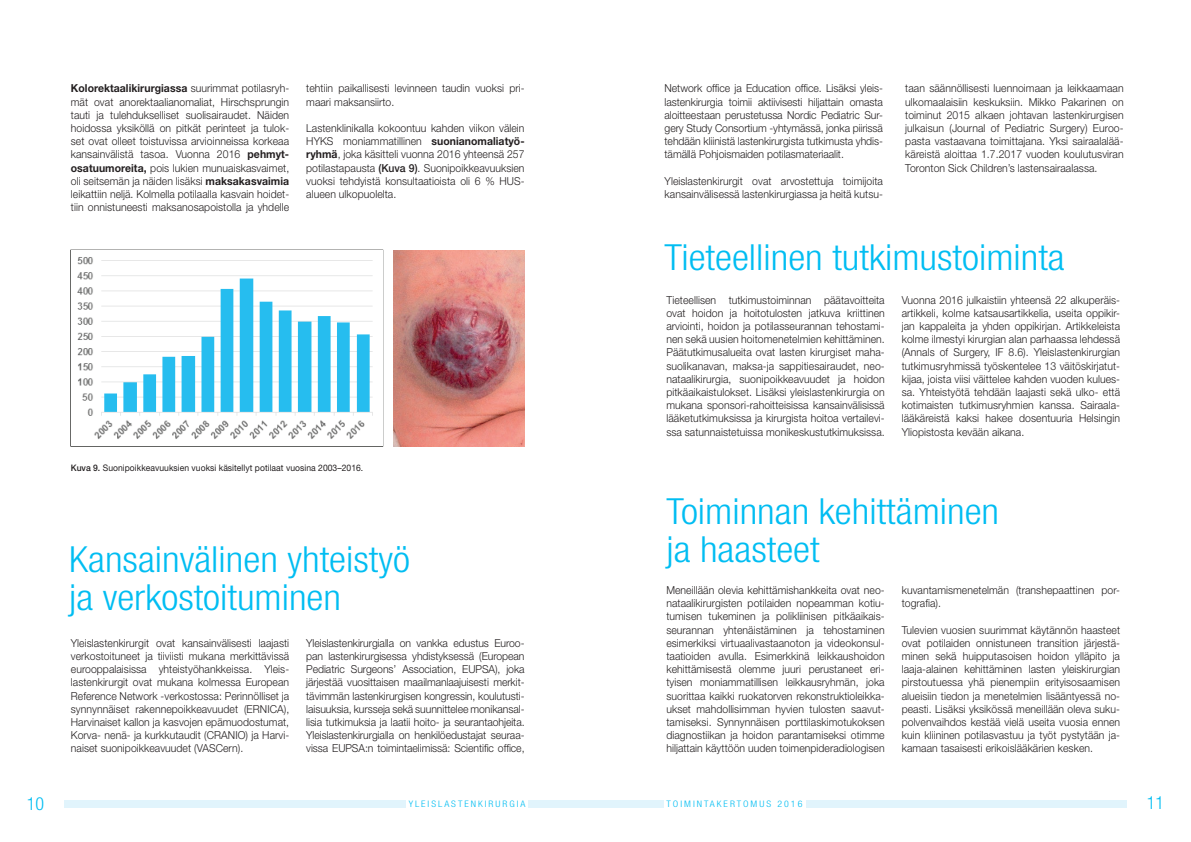
<style>
.page{position:relative;width:1191px;height:842px;background:#fff}
.page>*{position:absolute;margin:0;border:0;box-sizing:border-box;transform-origin:0 0}
.t1{font:300 condensed 36px/38px "Helvetica Neue";color:#01bdf2;scale:1.1 1}
.t2{font:300 condensed 18px "Helvetica Neue";color:#01bdf2}
.t3{font:300 11px/13.2px "Helvetica Neue";letter-spacing:.005em;color:#231f20;text-align:justify;scale:.95 1}
.t4{font:9px "Helvetica Neue";letter-spacing:.005em;color:#231f20;scale:.95 1}
.t5{font:300 condensed 9px "Helvetica Neue";letter-spacing:.2em;color:#01bdf2;scale:1.1 1}
.s1{font-weight:700}
.s2{font-weight:500}
</style>
<div class="page">
<div style="left:0;top:801px;width:1191px;height:7px;background:#e1f4fc"></div>
<div style="left:406px;top:789px;width:121px;height:29px;background:#fff"></div>
<div style="left:664px;top:791px;width:142px;height:29px;background:#fff"></div>
<div style="left:0;top:801px;width:63px;height:7px;background:#fff"></div>
<div style="left:1127px;top:801px;width:64px;height:7px;background:#fff"></div>
<img style="left:77px;top:257px;width:296px;height:182px">
<img style="left:394px;top:250px;width:130px;height:196px">
<p class="t3" style="left:71px;top:82px;width:231px"><span class="s1">Kolorektaalikirurgiassa</span> suurimmat potilasryh&shy;mät ovat anorektaalianomaliat, Hirschsprungin tauti ja tulehdukselliset suolisairaudet. Näiden hoidossa yksiköllä on pitkät perinteet ja tulok&shy;set ovat olleet toistuvissa arvioinneissa korkeaa kansainvälistä tasoa. Vuonna 2016 <span class="s1">pehmyt&shy;osatuumoreita,</span> pois lukien munuaiskasvaimet, oli seitsemän ja näiden lisäksi <span class="s1">maksakasvaimia </span>leikattiin neljä. Kolmella potilaalla kasvain hoidet&shy;tiin onnistuneesti maksanosapoistolla ja yhdelle</p>
<p class="t3" style="left:306px;top:82px;width:231px">tehtiin paikallisesti levinneen taudin vuoksi pri&shy;maari maksansiirto.</p>
<p class="t3" style="left:306px;top:121px;width:231px">Lastenklinikalla kokoontuu kahden viikon välein HYKS moniammatillinen <span class="s1">suonianomaliatyö&shy;ryhmä</span>, joka käsitteli vuonna 2016 yhteensä 257 potilastapausta <span class="s2">(Kuva 9)</span>. Suonipoikkeavuuksien vuoksi tehdyistä konsultaatioista oli 6 % HUS&shy;alueen ulkopuolelta.</p>
<p class="t4" style="left:71px;top:463px;width:309px"><span class="s2">Kuva 9.</span> Suonipoikkeavuuksien vuoksi käsitellyt potilaat vuosina 2003–2016.</p>
<h1 class="t1" style="left:69px;top:539px;width:311px">Kansainvälinen yhteistyö ja verkostoituminen</h1>
<p class="t3" style="left:71px;top:636px;width:231px">Yleislastenkirurgit ovat kansainvälisesti laajasti verkostoituneet ja tiiviisti mukana merkittävissä eurooppalaisissa yhteistyöhankkeissa. Yleis&shy;lastenkirurgit ovat mukana kolmessa European Reference Network -verkostossa: Perinnölliset ja synnynnäiset rakennepoikkeavuudet (ERNICA), Harvinaiset kallon ja kasvojen epämuodostumat, Korva- nenä- ja kurkkutaudit (CRANIO) ja Harvi&shy;naiset suonipoikkeavuudet (VASCern).</p>
<p class="t3" style="left:306px;top:636px;width:231px">Yleislastenkirurgialla on vankka edustus Euroo&shy;pan lastenkirurgisessa yhdistyksessä (European Pediatric Surgeons’ Association, EUPSA), joka järjestää vuosittaisen maailmanlaajuisesti merkit&shy;tävimmän lastenkirurgisen kongressin, koulutusti&shy;laisuuksia, kursseja sekä suunnittelee monikansal&shy;lisia tutkimuksia ja laatii hoito- ja seurantaohjeita.<br>Yleislastenkirurgialla on henkilöedustajat seuraa&shy;vissa EUPSA:n toimintaelimissä: Scientific office,</p>
<p class="t3" style="left:664px;top:82px;width:231px">Network office ja Education office. Lisäksi yleis&shy;lastenkirurgia toimii aktiivisesti hiljattain omasta aloitteestaan perustetussa Nordic Pediatric Sur&shy;gery Study Consortium -yhtymässä, jonka piirissä tehdään kliinistä lastenkirurgista tutkimusta yhdis&shy;tämällä Pohjoismaiden potilasmateriaalit.</p>
<p class="t3" style="left:664px;top:174px;width:231px">Yleislastenkirurgit ovat arvostettuja toimijoita kansainvälisessä lastenkirurgiassa ja heitä kutsu-</p>
<p class="t3" style="left:905px;top:82px;width:231px">taan säännöllisesti luennoimaan ja leikkaamaan ulkomaalaisiin keskuksiin. Mikko Pakarinen on toiminut 2015 alkaen johtavan lastenkirurgisen julkaisun (Journal of Pediatric Surgery) Euroo&shy;pasta vastaavana toimittajana. Yksi sairaalalää&shy;käreistä aloittaa 1.7.2017 vuoden koulutusviran Toronton Sick Children’s lastensairaalassa.</p>
<h1 class="t1" style="left:664px;top:238px;width:365px">Tieteellinen tutkimustoiminta</h1>
<p class="t3" style="left:666px;top:293px;width:231px">Tieteellisen tutkimustoiminnan päätavoitteita ovat hoidon ja hoitotulosten jatkuva kriittinen arviointi, hoidon ja potilasseurannan tehostami&shy;nen sekä uusien hoitomenetelmien kehittäminen.<br>Päätutkimusalueita ovat lasten kirurgiset maha&shy;suolikanavan, maksa-ja sappitiesairaudet, neo&shy;nataalikirurgia, suonipoikkeavuudet ja hoidon pitkäaikaistulokset. Lisäksi yleislastenkirurgia on mukana sponsori-rahoitteisissa kansainvälisissä lääketutkimuksissa ja kirurgista hoitoa vertailevi&shy;ssa satunnaistetuissa monikeskustutkimuksissa.</p>
<p class="t3" style="left:901px;top:293px;width:231px">Vuonna 2016 julkaistiin yhteensä 22 alkuperäis&shy;artikkeli, kolme katsausartikkelia, useita oppikir&shy;jan kappaleita ja yhden oppikirjan. Artikkeleista kolme ilmestyi kirurgian alan parhaassa lehdessä (Annals of Surgery, IF 8.6). Yleislastenkirurgian tutkimusryhmissä työskentelee 13 väitöskirjatut&shy;kijaa, joista viisi väittelee kahden vuoden kulues&shy;sa. Yhteistyötä tehdään laajasti sekä ulko- että kotimaisten tutkimusryhmien kanssa. Sairaala&shy;lääkäreistä kaksi hakee dosentuuria Helsingin Yliopistosta kevään aikana.</p>
<h1 class="t1" style="left:666px;top:492px;width:304px">Toiminnan kehittäminen ja haasteet</h1>
<p class="t3" style="left:666px;top:583px;width:231px">Meneillään olevia kehittämishankkeita ovat neo&shy;nataalikirurgisten potilaiden nopeamman kotiu&shy;tumisen tukeminen ja polikliinisen pitkäaikais&shy;seurannan yhtenäistäminen ja tehostaminen esimerkiksi virtuaalivastaanoton ja videokonsul&shy;taatioiden avulla. Esimerkkinä leikkaushoidon kehittämisestä olemme juuri perustaneet eri&shy;tyisen moniammatillisen leikkausryhmän, joka suorittaa kaikki ruokatorven rekonstruktioleikka&shy;ukset mahdollisimman hyvien tulosten saavut&shy;tamiseksi. Synnynnäisen porttilaskimotukoksen diagnostiikan ja hoidon parantamiseksi otimme hiljattain käyttöön uuden toimenpideradiologisen</p>
<p class="t3" style="left:901px;top:583px;width:231px">kuvantamismenetelmän (transhepaattinen por&shy;tografia).</p>
<p class="t3" style="left:901px;top:623px;width:231px">Tulevien vuosien suurimmat käytännön haasteet ovat potilaiden onnistuneen transition järjestä&shy;minen sekä huipputasoisen hoidon ylläpito ja laaja-alainen kehittäminen lasten yleiskirurgian pirstoutuessa yhä pienempiin erityisosaamisen alueisiin tiedon ja menetelmien lisääntyessä no&shy;peasti. Lisäksi yksikössä meneillään oleva suku&shy;polvenvaihdos kestää vielä useita vuosia ennen kuin kliininen potilasvastuu ja työt pystytään ja&shy;kamaan tasaisesti erikoislääkärien kesken.</p>
<h2 class="t2" style="left:27px;top:793px;width:19px">10</h2>
<p class="t5" style="left:409px;top:799px;width:108px">YLEISLASTENKIRURGIA</p>
<p class="t5" style="left:666px;top:799px;width:125px">TOIMINTAKERTOMUS 2016</p>
<h2 class="t2" style="left:1146px;top:792px;width:19px">11</h2>
</div>
